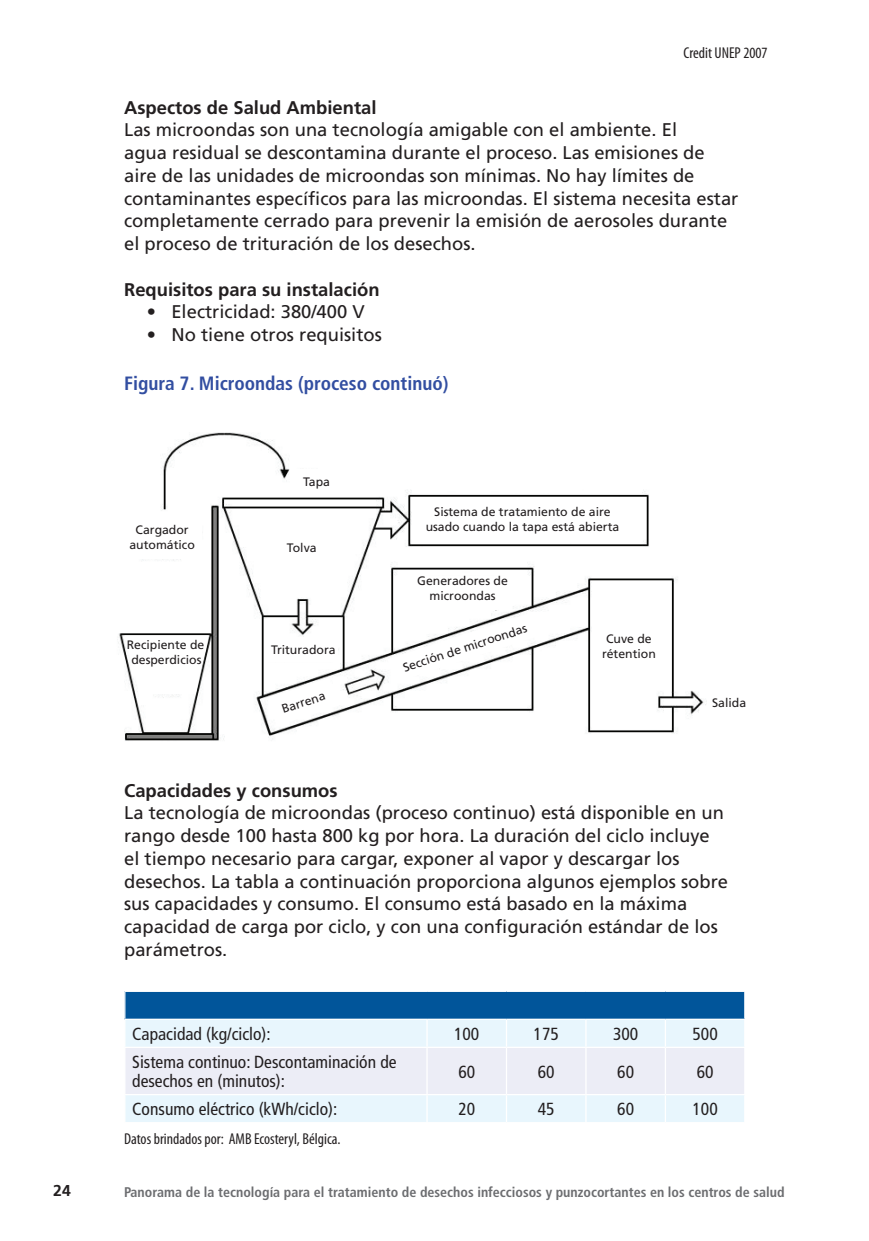
<style>
.page{position:relative;width:869px;height:1241px;background:#fff}
.page>*{position:absolute;margin:0;border:0;box-sizing:border-box;transform-origin:0 0}
.Figure_title_ONLY{font:700 condensed 19.25px "Frutiger";color:#324ea1}
.Body_text{font:18.38px/22.8px "Frutiger";color:#231f20}
.Body_text-2{font:700 18.38px "Frutiger";color:#231f20}
.Body_bullet_level_1{font:18.38px "Frutiger";color:#231f20}
.Table_text{font:condensed 17.5px/19.2px "Frutiger";color:#231f20}
.Source_notes{font:condensed 15.75px "Myriad Pro";color:#231f20}
.t1{font:700 15.75px "Frutiger";color:#231f20}
.t2{font:700 condensed 14px "Frutiger";color:#6c6d70}
.Body_text-3{font:12.25px/14.9px "Frutiger";color:#231f20;text-align:center}
</style>
<div class="page">
<svg style="left:124px;top:991px;width:620px;height:130px;background:#bcd3e6"></svg>
<hr style="left:743px;top:1095px;width:2px;height:26px;background:#fff">
<img style="left:118px;top:432px;width:588px;height:309px">
<div style="left:123px;top:514px;width:78px;height:44px;background:#fff"></div>
<svg style="left:124px;top:635px;width:85px;height:59px"></svg>
<div style="left:262px;top:524px;width:79px;height:45px;background:#fff"></div>
<div style="left:291px;top:469px;width:50px;height:25px;background:#fff"></div>
<div style="left:268px;top:636px;width:70px;height:25px;background:#fff"></div>
<svg style="left:268px;top:677px;width:70px;height:48px"></svg>
<div style="left:415px;top:496px;width:214px;height:45px;background:#fff"></div>
<svg style="left:387px;top:575px;width:155px;height:107px"></svg>
<div style="left:594px;top:606px;width:69px;height:79px;background:#fff"></div>
<p class="Source_notes" style="left:683px;top:43px;width:85px">Credit UNEP 2007</p>
<p class="Body_text-2" style="left:124px;top:96px;width:254px">Aspectos de Salud Ambiental</p>
<p class="Body_text" style="left:124px;top:118px;width:615px">Las microondas son una tecnología amigable con el ambiente. El<br>agua residual se descontamina durante el proceso. Las emisiones de aire de las unidades de microondas son mínimas. No hay límites de contaminantes específicos para las microondas. El sistema necesita estar completamente cerrado para prevenir la emisión de aerosoles durante el proceso de trituración de los desechos.</p>
<p class="Body_text-2" style="left:124px;top:278px;width:257px">Requisitos para su instalación</p>
<p class="Body_bullet_level_1" style="left:147px;top:301px;width:219px">• Electricidad: 380/400 V</p>
<p class="Body_bullet_level_1" style="left:147px;top:324px;width:236px">• No tiene otros requisitos</p>
<p class="Figure_title_ONLY" style="left:124px;top:371px;width:326px">Figura 7. Microondas (proceso continuó)</p>
<p class="Body_text-3" style="left:129px;top:522px;width:67px">Cargador automático</p>
<p class="Body_text-3" style="left:127px;top:636px;width:79px">Recipiente de desperdicios</p>
<p class="Body_text-3" style="left:303px;top:474px;width:29px">Tapa</p>
<p class="Body_text-3" style="left:287px;top:540px;width:31px">Tolva</p>
<p class="Body_text-3" style="left:271px;top:642px;width:66px">Trituradora</p>
<p class="Body_text-3" style="left:280px;top:702px;width:46px;rotate:-18deg">Barrena</p>
<p class="Body_text-3" style="left:425px;top:504px;width:195px">Sistema de tratamiento de aire usado cuando la tapa está abierta</p>
<p class="Body_text-3" style="left:417px;top:573px;width:92px">Generadores de microondas</p>
<p class="Body_text-3" style="left:401px;top:660px;width:131px;rotate:-18deg">Sección de microondas</p>
<p class="Body_text-3" style="left:601px;top:631px;width:55px">Cuve de rétention</p>
<p class="Body_text-3" style="left:711px;top:695px;width:36px">Salida</p>
<p class="Body_text-2" style="left:124px;top:779px;width:215px">Capacidades y consumos</p>
<p class="Body_text" style="left:124px;top:801px;width:605px">La tecnología de microondas (proceso continuo) está disponible en un rango desde 100 hasta 800 kg por hora. La duración del ciclo incluye el tiempo necesario para cargar, exponer al vapor y descargar los desechos. La tabla a continuación proporciona algunos ejemplos sobre sus capacidades y consumo. El consumo está basado en la máxima capacidad de carga por ciclo, y con una configuración estándar de los parámetros.</p>
<p class="Table_text" style="left:132px;top:1024px;width:140px">Capacidad (kg/ciclo):</p>
<p class="Table_text" style="left:454px;top:1024px;width:27px">100</p>
<p class="Table_text" style="left:533px;top:1024px;width:27px">175</p>
<p class="Table_text" style="left:612px;top:1024px;width:27px">300</p>
<p class="Table_text" style="left:692px;top:1024px;width:27px">500</p>
<p class="Table_text" style="left:132px;top:1052px;width:266px">Sistema continuo: Descontaminación de desechos en (minutos):</p>
<p class="Table_text" style="left:458px;top:1061px;width:18px">60</p>
<p class="Table_text" style="left:537px;top:1061px;width:18px">60</p>
<p class="Table_text" style="left:617px;top:1061px;width:18px">60</p>
<p class="Table_text" style="left:696px;top:1061px;width:18px">60</p>
<p class="Table_text" style="left:132px;top:1099px;width:206px">Consumo eléctrico (kWh/ciclo):</p>
<p class="Table_text" style="left:458px;top:1099px;width:18px">20</p>
<p class="Table_text" style="left:537px;top:1099px;width:18px">45</p>
<p class="Table_text" style="left:617px;top:1099px;width:18px">60</p>
<p class="Table_text" style="left:692px;top:1099px;width:27px">100</p>
<p class="Source_notes" style="left:124px;top:1128px;width:218px">Datos brindados por: AMB Ecosteryl, Bélgica.</p>
<p class="t1" style="left:53px;top:1180px;width:19px">24</p>
<p class="t2" style="left:124px;top:1183px;width:661px">Panorama de la tecnología para el tratamiento de desechos infecciosos y punzocortantes en los centros de salud</p>
</div>
